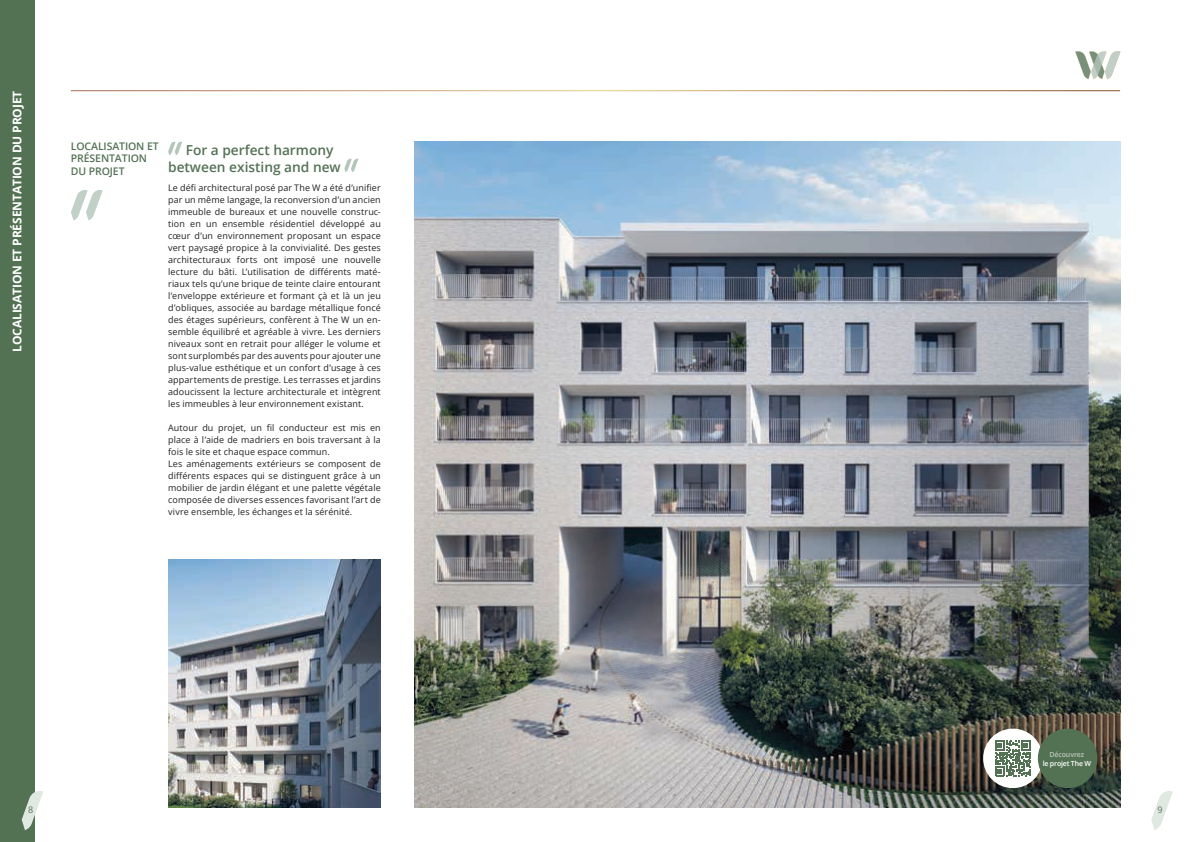
<style>
.page{position:relative;width:1191px;height:842px;background:#fff}
.page>*{position:absolute;margin:0;border:0;box-sizing:border-box;transform-origin:0 0}
.t1{font:600 13.7px/17px "Open Sans";color:#537254}
.t2{font:700 12px "Open Sans";letter-spacing:-.01em;color:#fff}
.t3{font:600 10.5px/12.6px "Open Sans";letter-spacing:-.01em;color:#537254}
.t4{font:9px/12px "Open Sans";letter-spacing:.01em;color:#231f20;text-align:justify}
.t5{font:9px "Open Sans";color:#537254}
.t6{font:600 7px/9px "Open Sans";letter-spacing:-.02em;color:#fff;text-align:center}
.s1{color:#bfc7bb}
</style>
<div class="page">
<div style="left:0;top:0;width:34px;height:842px;background:#537254"></div>
<img style="left:168px;top:560px;width:213px;height:248px">
<svg style="left:1151px;top:791px;width:21px;height:39px"></svg>
<svg style="left:22px;top:791px;width:21px;height:39px"></svg>
<svg style="left:1075px;top:51px;width:45px;height:28px"></svg>
<svg style="left:71px;top:190px;width:32px;height:30px"></svg>
<svg style="left:168px;top:142px;width:14px;height:13px"></svg>
<svg style="left:344px;top:159px;width:14px;height:13px"></svg>
<img style="left:414px;top:142px;width:706px;height:666px">
<div style="left:983px;top:729px;width:59px;height:59px;background:#fff;border-radius:50%"></div>
<svg style="left:995px;top:740px;width:36px;height:36px"></svg>
<div style="left:1037px;top:729px;width:60px;height:59px;background:#537254;border-radius:50%"></div>
<p class="t2" style="left:9px;top:352px;width:263px;rotate:-90deg">LOCALISATION ET PRÉSENTATION DU PROJET</p>
<p class="t3" style="left:71px;top:139px;width:89px">LOCALISATION ET<br>PRÉSENTATION<br>DU PROJET</p>
<p class="t1" style="left:168px;top:141px;width:174px;text-indent:18px">For a perfect harmony between existing and new</p>
<p class="t4" style="left:168px;top:182px;width:214px">Le défi architectural posé par The W a été d’unifier par un même langage, la reconversion d’un ancien immeuble de bureaux et une nouvelle construc&shy;tion en un ensemble résidentiel développé au cœur d’un environnement proposant un espace vert paysagé propice à la convivialité. Des gestes architecturaux forts ont imposé une nouvelle lecture du bâti. L’utilisation de différents maté&shy;riaux tels qu’une brique de teinte claire entourant l’enveloppe extérieure et formant çà et là un jeu d’obliques, associée au bardage métallique foncé des étages supérieurs, confèrent à The W un en&shy;semble équilibré et agréable à vivre. Les derniers niveaux sont en retrait pour alléger le volume et sont surplombés par des auvents pour ajouter une plus-value esthétique et un confort d’usage à ces appartements de prestige. Les terrasses et jardins adoucissent la lecture architecturale et intègrent les immeubles à leur environnement existant.</p>
<p class="t4" style="left:168px;top:422px;width:214px">Autour du projet, un fil conducteur est mis en place à l’aide de madriers en bois traversant à la fois le site et chaque espace commun.</p>
<p class="t4" style="left:168px;top:458px;width:214px">Les aménagements extérieurs se composent de différents espaces qui se distinguent grâce à un mobilier de jardin élégant et une palette végétale composée de diverses essences favorisant l’art de vivre ensemble, les échanges et la sérénité.</p>
<p class="t6" style="left:1042px;top:749px;width:50px"><span class="s1">Découvrez<br></span>le projet The W</p>
<p class="t5" style="left:28px;top:803px;width:7px">8</p>
<p class="t5" style="left:1157px;top:803px;width:7px">9</p>
</div>
